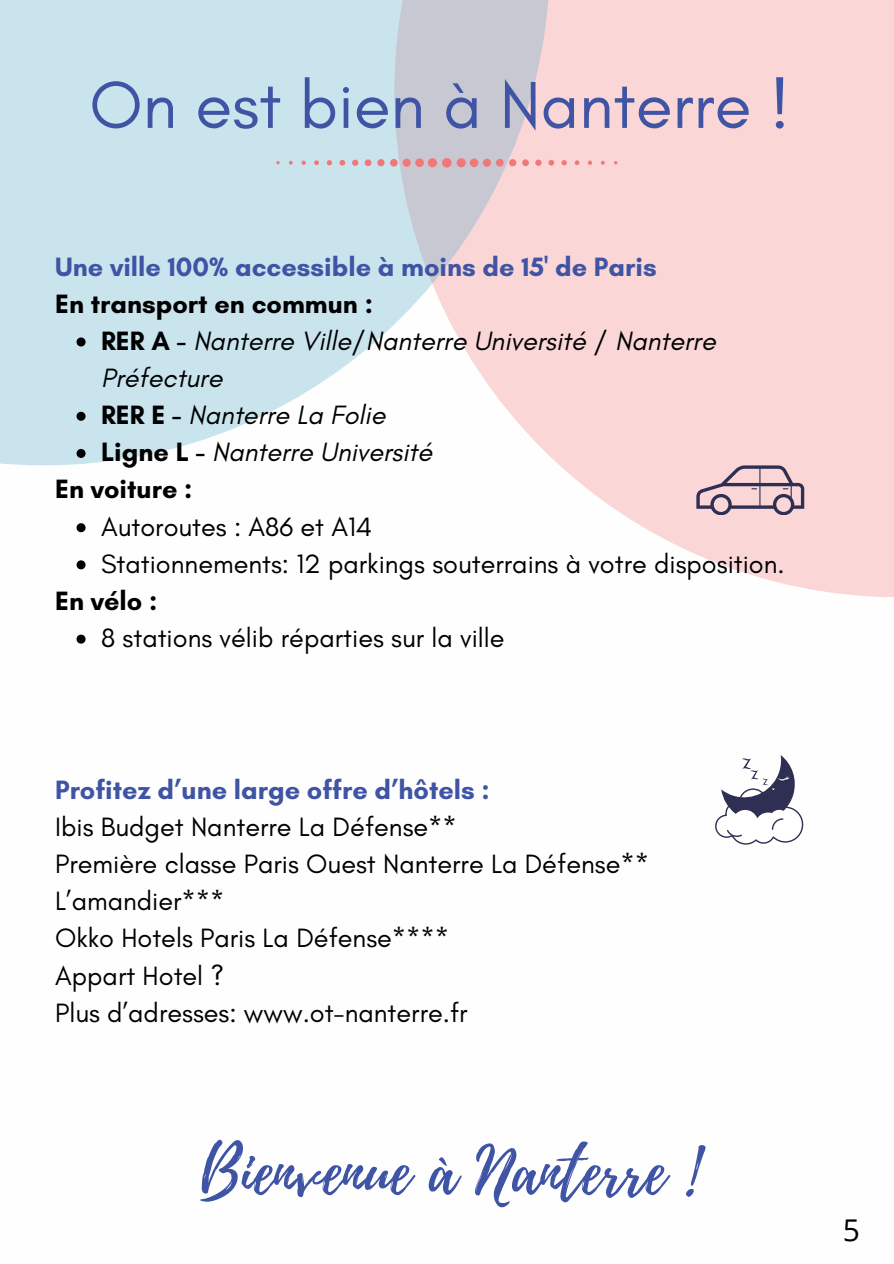
<style>
.page{position:relative;width:894px;height:1264px;background:#fff}
.page>*{position:absolute;margin:0;border:0;box-sizing:border-box;transform-origin:0 0}
.t1{font:67.5px "Glacial Indifference";color:#3f54a4}
.t2{font:64.5px "Playlist Script";color:#3f54a4}
.t3{font:30px "Open Sans";color:#000}
.t4{font:27px "Glacial Indifference";color:#000}
.t5{font:italic 27px/37.2px "Glacial Indifference";color:#000}
.t6{font:700 27px/37.2px "Glacial Indifference";color:#3f54a4}
.t7{font:700 27px "Glacial Indifference";color:#000}
.s1{color:#000}
.s2{font-weight:700;font-style:normal}
.s3{font-style:normal}
</style>
<div class="page">
<svg style="left:549px;top:0;width:344px;height:597px;background:#fad9d9"></svg>
<svg style="left:0;top:0;width:549px;height:465px;background:#d3e2e9"></svg>
<svg style="left:276px;top:158px;width:341px;height:9px;background:#e1bbbf"></svg>
<svg style="left:715px;top:755px;width:88px;height:90px"></svg>
<svg style="left:76px;top:337px;width:9px;height:9px"></svg>
<svg style="left:76px;top:412px;width:9px;height:9px"></svg>
<svg style="left:76px;top:449px;width:9px;height:9px"></svg>
<svg style="left:76px;top:523px;width:9px;height:9px"></svg>
<svg style="left:76px;top:560px;width:9px;height:9px"></svg>
<svg style="left:76px;top:634px;width:9px;height:9px"></svg>
<svg style="left:696px;top:465px;width:108px;height:50px;background:#c5aab4"></svg>
<p class="t1" style="left:89px;top:64px;width:701px">On est bien à Nanterre !</p>
<p class="t6" style="left:55px;top:247px;width:602px">Une ville 100% accessible à moins de 15' de Paris<br><span class="s1">En transport en commun :</span></p>
<h3 class="t5" style="left:101px;top:322px;width:616px"><span class="s2">RER A -</span> Nanterre Ville<span class="s3">/</span>Nanterre Université <span class="s3">/</span> Nanterre<br>Préfecture</h3>
<p class="t5" style="left:101px;top:396px;width:286px"><span class="s2">RER E -</span> Nanterre La Folie</p>
<p class="t5" style="left:101px;top:433px;width:333px"><span class="s2">Ligne L -</span> Nanterre Université</p>
<p class="t7" style="left:55px;top:473px;width:139px">En voiture :</p>
<p class="t4" style="left:101px;top:510px;width:272px">Autoroutes : A86 et A14</p>
<p class="t4" style="left:101px;top:547px;width:685px">Stationnements: 12 parkings souterrains à votre disposition.</p>
<p class="t7" style="left:55px;top:584px;width:104px">En vélo :</p>
<p class="t4" style="left:101px;top:621px;width:405px">8 stations vélib réparties sur la ville</p>
<h1 class="t6" style="left:55px;top:770px;width:436px">Profitez d’une large offre d’hôtels :</h1>
<h3 class="t4" style="left:55px;top:810px;width:403px">Ibis Budget Nanterre La Défense**</h3>
<p class="t4" style="left:55px;top:847px;width:595px">Première classe Paris Ouest Nanterre La Défense**</p>
<p class="t4" style="left:55px;top:884px;width:171px">L’amandier***</p>
<p class="t4" style="left:55px;top:921px;width:395px">Okko Hotels Paris La Défense****</p>
<h3 class="t4" style="left:55px;top:958px;width:170px">Appart Hotel ?</h3>
<p class="t4" style="left:55px;top:996px;width:414px">Plus d’adresses: www.ot-nanterre.fr</p>
<p class="t2" style="left:200px;top:1125px;width:499px">Bienvenue à Nanterre !</p>
<p class="t3" style="left:842px;top:1208px;width:19px">5</p>
</div>
